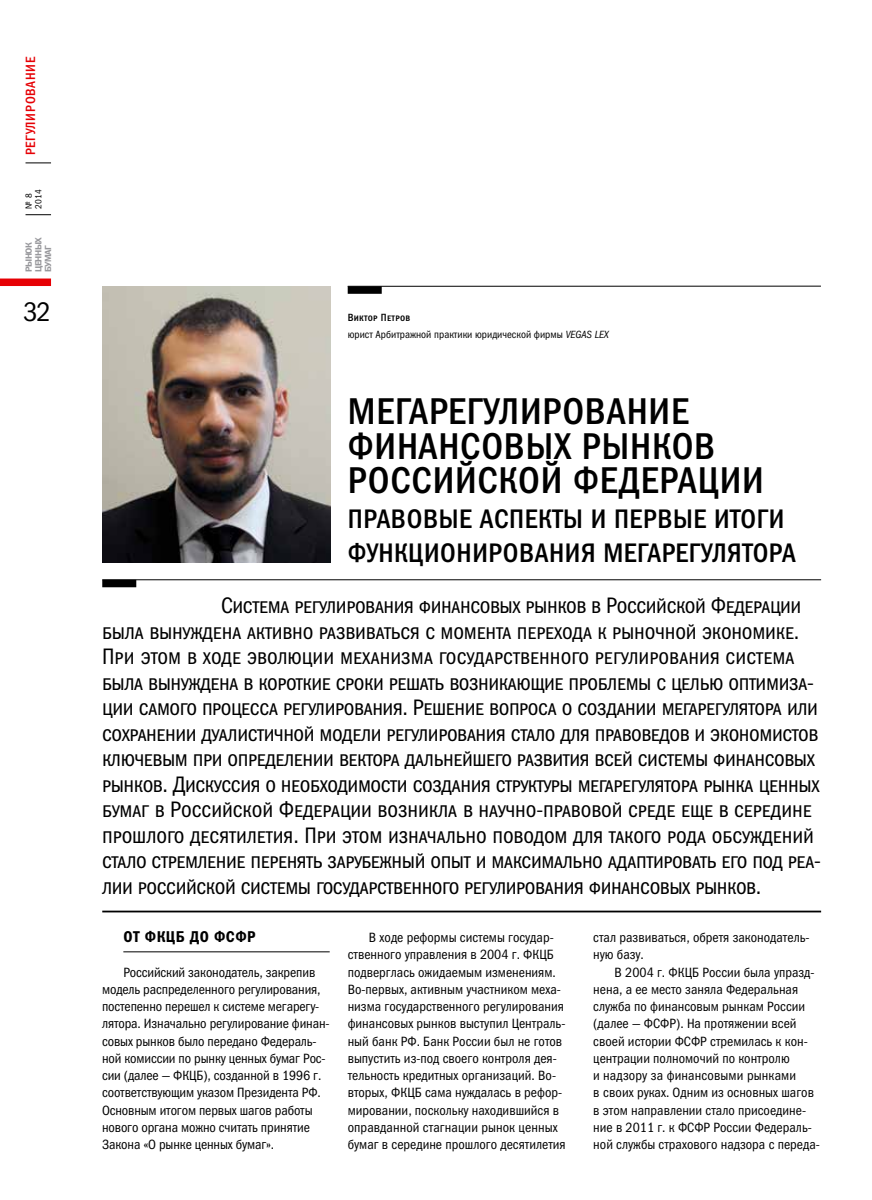
<style>
.page{position:relative;width:872px;height:1200px;background:#fff}
.page>*{position:absolute;margin:0;border:0;box-sizing:border-box;transform-origin:0 0}
.t1{font:37.5px/34.5px "Franklin Gothic Medi Cond ITC";letter-spacing:.02em;color:#000}
.t2{font:27px/34.5px "Franklin Gothic Medi Cond ITC";letter-spacing:.02em;color:#000}
.t3{font:27px "Franklin Gothic Book Cond C";color:#000}
.t4{font:22.5px/25.5px "Franklin Gothic Book Cond SCC";letter-spacing:-.02em;color:#000}
.t5{font:15.75px "Franklin Gothic Demi Cond ITC";letter-spacing:.035em;color:#000}
.t6{font:13.5px/17.2px "Franklin Gothic Book Cond ITC";color:#000}
.t7{font:13.5px "Franklin Gothic Medi Cond C";letter-spacing:.05em;color:#e60005}
.t8{font:10.5px "Franklin Gothic Book Cond ITC";color:#000}
.t9{font:10.5px "Franklin Gothic Medi Cond SCC";letter-spacing:.025em;color:#000}
.t10{font:9px/9.6px "Franklin Gothic Demi C";letter-spacing:-.05em;color:#98989c}
.t11{font:9px/9.6px "Franklin Gothic Book Cond C";color:#000}
.s1{font-style:italic}
</style>
<div class="page">
<svg style="left:26px;top:214px;width:25px;height:1px"></svg>
<svg style="left:26px;top:163px;width:25px;height:1px"></svg>
<div style="left:0;top:278px;width:51px;height:8px;background:#e60005"></div>
<hr style="left:123px;top:951px;width:207px;height:1px;background:#000">
<img style="left:102px;top:286px;width:228px;height:276px">
<div style="left:348px;top:286px;width:34px;height:8px;background:#000"></div>
<hr style="left:348px;top:286px;width:473px;height:1px;background:#000">
<div style="left:102px;top:579px;width:34px;height:8px;background:#000"></div>
<hr style="left:102px;top:579px;width:719px;height:1px;background:#000">
<hr style="left:102px;top:910px;width:719px;height:2px;background:#000">
<p class="t7" style="left:23px;top:155px;width:100px;rotate:-90deg">регулирование</p>
<p class="t11" style="left:24px;top:208px;width:21px;rotate:-90deg">№ 8<br>2014</p>
<p class="t10" style="left:24px;top:272px;width:37px;rotate:-90deg">РЫНОК<br>ЦЕННЫХ<br>БУМАГ</p>
<h2 class="t3" style="left:24px;top:296px;width:29px">32</h2>
<p class="t9" style="left:348px;top:311px;width:64px">Виктор Петров</p>
<p class="t8" style="left:348px;top:328px;width:262px">юрист Арбитражной практики юридической фирмы <span class="s1">VEGAS LEX</span></p>
<h1 class="t1" style="left:348px;top:394px;width:417px">мегарегулирование финансовых рынков российской федерации</h1>
<h2 class="t2" style="left:348px;top:501px;width:449px">правовые аспекты и первые итоги функционирования мегарегулятора</h2>
<p class="t4" style="left:102px;top:592px;width:720px;text-indent:119px">Система регулирования финансовых рынков в Российской Федерации была вынуждена активно развиваться с момента перехода к рыночной экономике.<br>При этом в ходе эволюции механизма государственного регулирования система была вынуждена в короткие сроки решать возникающие проблемы с целью оптимиза&shy;ции самого процесса регулирования. Решение вопроса о создании мегарегулятора или сохранении дуалистичной модели регулирования стало для правоведов и экономистов ключевым при определении вектора дальнейшего развития всей системы финансовых рынков. Дискуссия о необходимости создания структуры мегарегулятора рынка ценных бумаг в Российской Федерации возникла в научно-правовой среде еще в середине прошлого десятилетия. При этом изначально поводом для такого рода обсуждений стало стремление перенять зарубежный опыт и максимально адаптировать его под реа&shy;лии российской системы государственного регулирования финансовых рынков.</p>
<p class="t5" style="left:123px;top:927px;width:134px">ОТ ФКЦБ ДО ФСФР</p>
<p class="t6" style="left:102px;top:963px;width:229px;text-indent:21px">Российский законодатель, закрепив модель распределенного регулирования, постепенно перешел к системе мегарегу&shy;лятора. Изначально регулирование финан&shy;совых рынков было передано Федераль&shy;ной комиссии по рынку ценных бумаг Рос&shy;сии (далее — ФКЦБ), созданной в 1996 г. соответствующим указом Президента РФ.<br>Основным итогом первых шагов работы нового органа можно считать принятие Закона «О рынке ценных бумаг».</p>
<p class="t6" style="left:348px;top:928px;width:219px;text-indent:21px">В ходе реформы системы государ&shy;ственного управления в 2004 г. ФКЦБ подверглась ожидаемым изменениям.<br>Во-первых, активным участником меха&shy;низма государственного регулирования финансовых рынков выступил Централь&shy;ный банк РФ. Банк России был не готов выпустить из-под своего контроля дея&shy;тельность кредитных организаций. Во&shy;вторых, ФКЦБ сама нуждалась в рефор&shy;мировании, поскольку находившийся в оправданной стагнации рынок ценных бумаг в середине прошлого десятилетия</p>
<p class="t6" style="left:593px;top:928px;width:218px">стал развиваться, обретя законодатель&shy;ную базу.</p>
<p class="t6" style="left:593px;top:963px;width:228px;text-indent:21px">В 2004 г. ФКЦБ России была упразд&shy;нена, а ее место заняла Федеральная служба по финансовым рынкам России (далее — ФСФР). На протяжении всей своей истории ФСФР стремилась к кон&shy;центрации полномочий по контролю<br>и надзору за финансовыми рынками<br>в своих руках. Одним из основных шагов в этом направлении стало присоедине&shy;ние в 2011 г. к ФСФР России Федераль&shy;ной службы страхового надзора с переда-</p>
</div>
